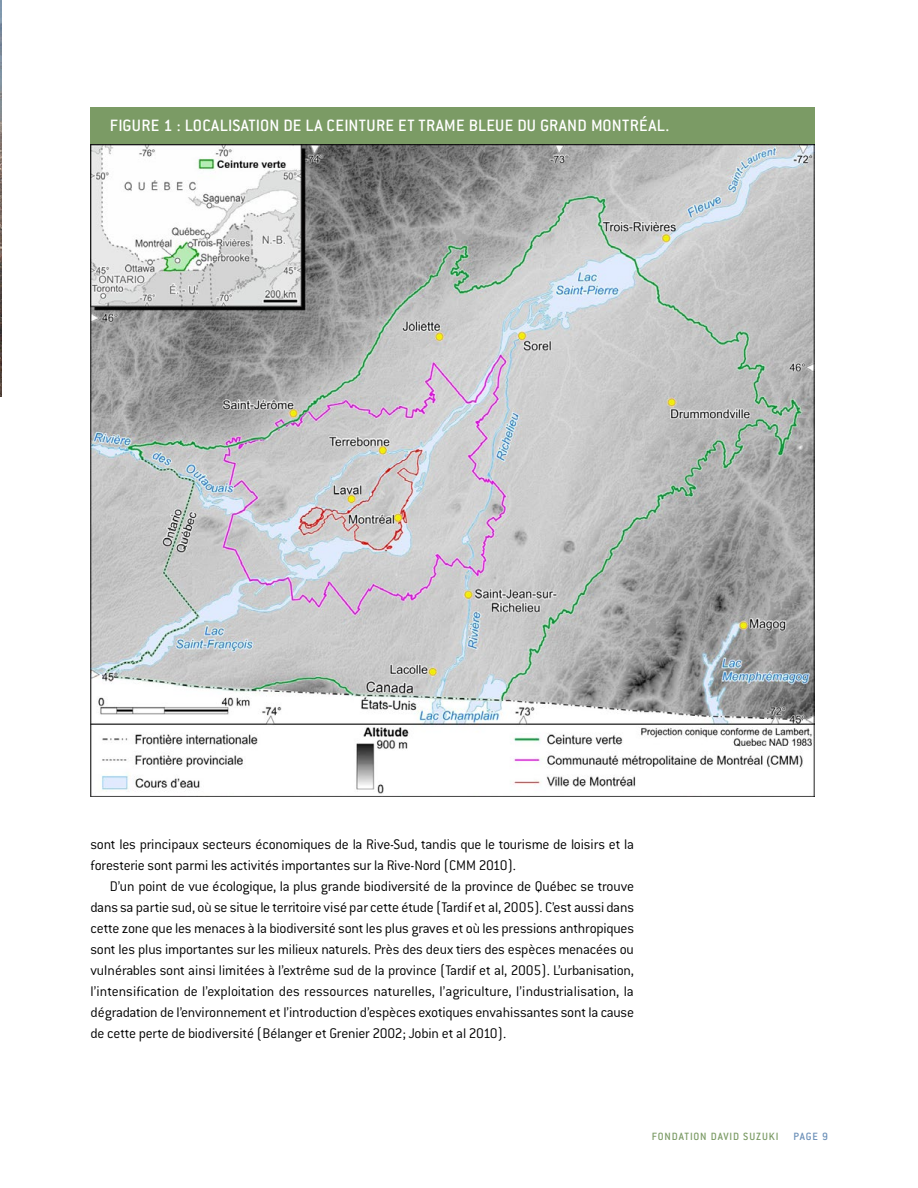
<style>
.page{position:relative;width:918px;height:1188px;background:#fff}
.page>*{position:absolute;margin:0;border:0;box-sizing:border-box;transform-origin:0 0}
.t1{font:500 18px "Conduit ITC";letter-spacing:.02em;color:#fff}
.t2{font:300 15.3px/21px "Conduit ITC";letter-spacing:-.015em;color:#000}
.t3{font:500 11.55px "Conduit ITC";letter-spacing:.075em;color:#7b9b65}
.t4{font:500 11.55px "Conduit ITC";color:#698eb7}
</style>
<div class="page">
<img style="left:0;top:0;width:1px;height:397px">
<img style="left:90px;top:144px;width:725px;height:652px">
<div style="left:90px;top:107px;width:725px;height:37px;background:#7b9b65"></div>
<p class="t1" style="left:110px;top:115px;width:561px">FIGURE 1 : LOCALISATION DE LA CEINTURE ET TRAME BLEUE DU GRAND MONTRÉAL.</p>
<p class="t2" style="left:90px;top:834px;width:545px">sont les principaux secteurs économiques de la Rive-Sud, tandis que le tourisme de loisirs et la foresterie sont parmi les activités importantes sur la Rive-Nord (CMM 2010).</p>
<p class="t2" style="left:90px;top:876px;width:545px;text-align:justify;text-indent:20px">D’un point de vue écologique, la plus grande biodiversité de la province de Québec se trouve dans sa partie sud, où se situe le territoire visé par cette étude (Tardif et al, 2005). C’est aussi dans cette zone que les menaces à la biodiversité sont les plus graves et où les pressions anthropiques sont les plus importantes sur les milieux naturels. Près des deux tiers des espèces menacées ou vulnérables sont ainsi limitées à l’extrême sud de la province (Tardif et al, 2005). L’urbanisation, l’intensification de l’exploitation des ressources naturelles, l’agriculture, l’industrialisation, la dégradation de l’environnement et l’introduction d’espèces exotiques envahissantes sont la cause de cette perte de biodiversité (Bélanger et Grenier 2002; Jobin et al 2010).</p>
<p class="t3" style="left:652px;top:1130px;width:129px">FONDATION DAVID SUZUKI</p>
<p class="t4" style="left:794px;top:1130px;width:36px">PAGE 9</p>
</div>
